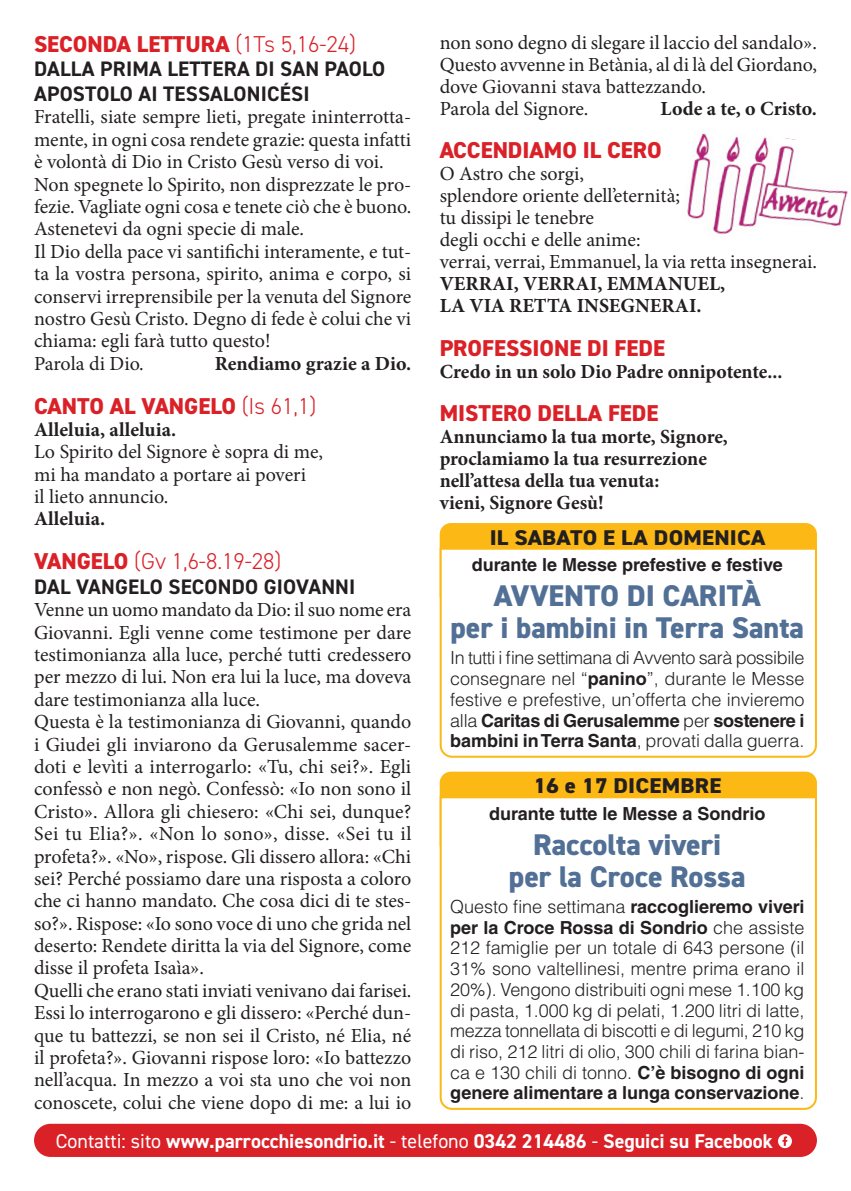
<style>
.page{position:relative;width:851px;height:1191px;background:#fff}
.page>*{position:absolute;margin:0;border:0;box-sizing:border-box;transform-origin:0 0}
.t1{font:800 30px/32px "DIN2014";color:#527096;text-align:center}
.t2{font:800 23px "DIN2014";color:#da2128}
.t3{font:300 23px "DIN2014";color:#da2128}
.A_TITOLETTO{font:800 21.4px "DIN2014";letter-spacing:.01em;color:#231f20;scale:1.08 1}
.t4{font:700 21px/24.6px "DIN2014";letter-spacing:.01em;color:#231f20}
.t5{font:20px/22.4px "Minion Pro";letter-spacing:-.005em;color:#231f20;text-align:justify}
.t6{font:700 20px/22px "Minion Pro";color:#231f20}
.t7{font:700 20px "DIN2014";color:#fff}
.t8{font:300 18px/20.8px "Helvetica LT Std";color:#231f20;text-align:justify}
.t9{font:700 18px "Helvetica LT Std";color:#231f20}
.s1{font-weight:300}
.s2{font-weight:700}
.s3{font-weight:800}
.s4{font-weight:400}
</style>
<div class="page">
<div style="left:439px;top:523px;width:377px;height:84px;background:#fcb814;border-radius:11px"></div>
<svg style="left:439px;top:547px;width:378px;height:211px"></svg>
<img style="left:687px;top:133px;width:161px;height:101px">
<svg style="left:779px;top:137px;width:20px;height:10px"></svg>
<div style="left:439px;top:771px;width:377px;height:85px;background:#fcb814;border-radius:11px"></div>
<svg style="left:439px;top:795px;width:378px;height:315px"></svg>
<div style="left:34px;top:1123px;width:782px;height:34px;background:#da2128;border-radius:17px"></div>
<svg style="left:778px;top:1134px;width:13px;height:14px"></svg>
<p class="t2" style="left:34px;top:29px;width:323px">SECONDA LETTURA <span class="s1">(1Ts 5,16-24)</span></p>
<p class="t4" style="left:34px;top:57px;width:353px">DALLA PRIMA LETTERA DI SAN PAOLO<br>APOSTOLO AI TESSALONICÉSI</p>
<p class="t5" style="left:34px;top:106px;width:379px">Fratelli, siate sempre lieti, pregate ininterrotta&shy;mente, in ogni cosa rendete grazie: questa infatti è volontà di Dio in Cristo Gesù verso di voi.</p>
<p class="t5" style="left:34px;top:173px;width:379px">Non spegnete lo Spirito, non disprezzate le pro&shy;fezie. Vagliate ogni cosa e tenete ciò che è buono.<br>Astenetevi da ogni specie di male.</p>
<p class="t5" style="left:34px;top:240px;width:379px">Il Dio della pace vi santifichi interamente, e tut&shy;ta la vostra persona, spirito, anima e corpo, si conservi irreprensibile per la venuta del Signore nostro Gesù Cristo. Degno di fede è colui che vi chiama: egli farà tutto questo!</p>
<p class="t5" style="left:34px;top:352px;width:111px">Parola di Dio.</p>
<p class="t6" style="left:215px;top:352px;width:198px">Rendiamo grazie a Dio.</p>
<p class="t2" style="left:34px;top:390px;width:284px">CANTO AL VANGELO <span class="s1">(Is 61,1)</span></p>
<p class="t6" style="left:34px;top:418px;width:143px">Alleluia, alleluia.</p>
<p class="t5" style="left:34px;top:441px;width:290px">Lo Spirito del Signore è sopra di me,</p>
<p class="t5" style="left:34px;top:463px;width:273px;text-align:left">mi ha mandato a portare ai poveri il lieto annuncio.<br><span class="s2">Alleluia.</span></p>
<p class="t3" style="left:34px;top:547px;width:249px"><span class="s3">VANGELO</span> (Gv 1,6-8.19-28)</p>
<p class="t4" style="left:34px;top:574px;width:323px">DAL VANGELO SECONDO GIOVANNI</p>
<p class="t5" style="left:34px;top:599px;width:379px">Venne un uomo mandato da Dio: il suo nome era Giovanni. Egli venne come testimone per dare testimonianza alla luce, perché tutti credessero per mezzo di lui. Non era lui la luce, ma doveva dare testimonianza alla luce.</p>
<p class="t5" style="left:34px;top:710px;width:379px">Questa è la testimonianza di Giovanni, quando i Giudei gli inviarono da Gerusalemme sacer&shy;doti e levìti a interrogarlo: «Tu, chi sei?». Egli confessò e non negò. Confessò: «Io non sono il Cristo». Allora gli chiesero: «Chi sei, dunque?<br>Sei tu Elia?». «Non lo sono», disse. «Sei tu il profeta?». «No», rispose. Gli dissero allora: «Chi sei? Perché possiamo dare una risposta a coloro che ci hanno mandato. Che cosa dici di te stes&shy;so?». Rispose: «Io sono voce di uno che grida nel deserto: Rendete diritta la via del Signore, come disse il profeta Isaìa».</p>
<p class="t5" style="left:34px;top:979px;width:379px">Quelli che erano stati inviati venivano dai farisei.<br>Essi lo interrogarono e gli dissero: «Perché dun&shy;que tu battezzi, se non sei il Cristo, né Elia, né il profeta?». Giovanni rispose loro: «Io battezzo nell’acqua. In mezzo a voi sta uno che voi non conoscete, colui che viene dopo di me: a lui io</p>
<p class="t5" style="left:439px;top:31px;width:379px">non sono degno di slegare il laccio del sandalo».</p>
<p class="t5" style="left:439px;top:53px;width:378px">Questo avvenne in Betània, al di là del Giordano, dove Giovanni stava battezzando.</p>
<p class="t5" style="left:439px;top:97px;width:150px">Parola del Signore.</p>
<p class="t6" style="left:660px;top:97px;width:158px">Lode a te, o Cristo.</p>
<p class="t2" style="left:439px;top:135px;width:223px">ACCENDIAMO IL CERO</p>
<p class="t5" style="left:439px;top:163px;width:146px">O Astro che sorgi,</p>
<p class="t5" style="left:439px;top:185px;width:242px">splendore oriente dell’eternità;</p>
<p class="t5" style="left:439px;top:207px;width:378px;text-align:left">tu dissipi le tenebre<br>degli occhi e delle anime:<br>verrai, verrai, Emmanuel, la via retta insegnerai.</p>
<p class="t6" style="left:439px;top:272px;width:287px">VERRAI, VERRAI, EMMANUEL,<br>LA VIA RETTA INSEGNERAI.</p>
<p class="t2" style="left:439px;top:332px;width:227px">PROFESSIONE DI FEDE</p>
<p class="t6" style="left:439px;top:360px;width:344px">Credo in un solo Dio Padre onnipotente...</p>
<p class="t2" style="left:439px;top:398px;width:220px">MISTERO DELLA FEDE</p>
<p class="t6" style="left:439px;top:425px;width:290px">Annunciamo la tua morte, Signore, proclamiamo la tua resurrezione nell’attesa della tua venuta:<br>vieni, Signore Gesù!</p>
<p class="A_TITOLETTO" style="left:489px;top:523px;width:257px">IL SABATO E LA DOMENICA</p>
<p class="t9" style="left:471px;top:554px;width:313px">durante le Messe prefestive e festive</p>
<p class="t1" style="left:450px;top:579px;width:355px">AVVENTO DI CARITÀ<br>per i bambini in Terra Santa</p>
<p class="t8" style="left:450px;top:647px;width:356px">In tutti i fine settimana di Avvento sarà possibile consegnare nel “<span class="s2">panino</span>”, durante le Messe festive e prefestive, un’offerta che invieremo alla <span class="s2">Caritas di Gerusalemme</span> per <span class="s2">sostenere i bambini in Terra Santa</span>, provati dalla guerra.</p>
<p class="A_TITOLETTO" style="left:533px;top:771px;width:175px">16 e 17 DICEMBRE</p>
<p class="t9" style="left:489px;top:802px;width:277px">durante tutte le Messe a Sondrio</p>
<p class="t1" style="left:509px;top:828px;width:238px">Raccolta viveri per la Croce Rossa</p>
<p class="t8" style="left:450px;top:896px;width:356px">Questo fine settimana <span class="s2">raccoglieremo viveri per la Croce Rossa di Sondrio</span> che assiste 212 famiglie per un totale di 643 persone (il 31% sono valtellinesi, mentre prima erano il 20%). Vengono distribuiti ogni mese 1.100 kg di pasta, 1.000 kg di pelati, 1.200 litri di latte, mezza tonnellata di biscotti e di legumi, 210 kg di riso, 212 litri di olio, 300 chili di farina bian&shy;ca e 130 chili di tonno. <span class="s2">C’è bisogno di ogni genere alimentare a lunga conservazione</span>.</p>
<p class="t7" style="left:56px;top:1128px;width:718px"><span class="s4">Contatti: sito</span> www.parrocchiesondrio.it <span class="s4">- telefono</span> 0342 214486 <span class="s4">-</span> Seguici su Facebook</p>
</div>
